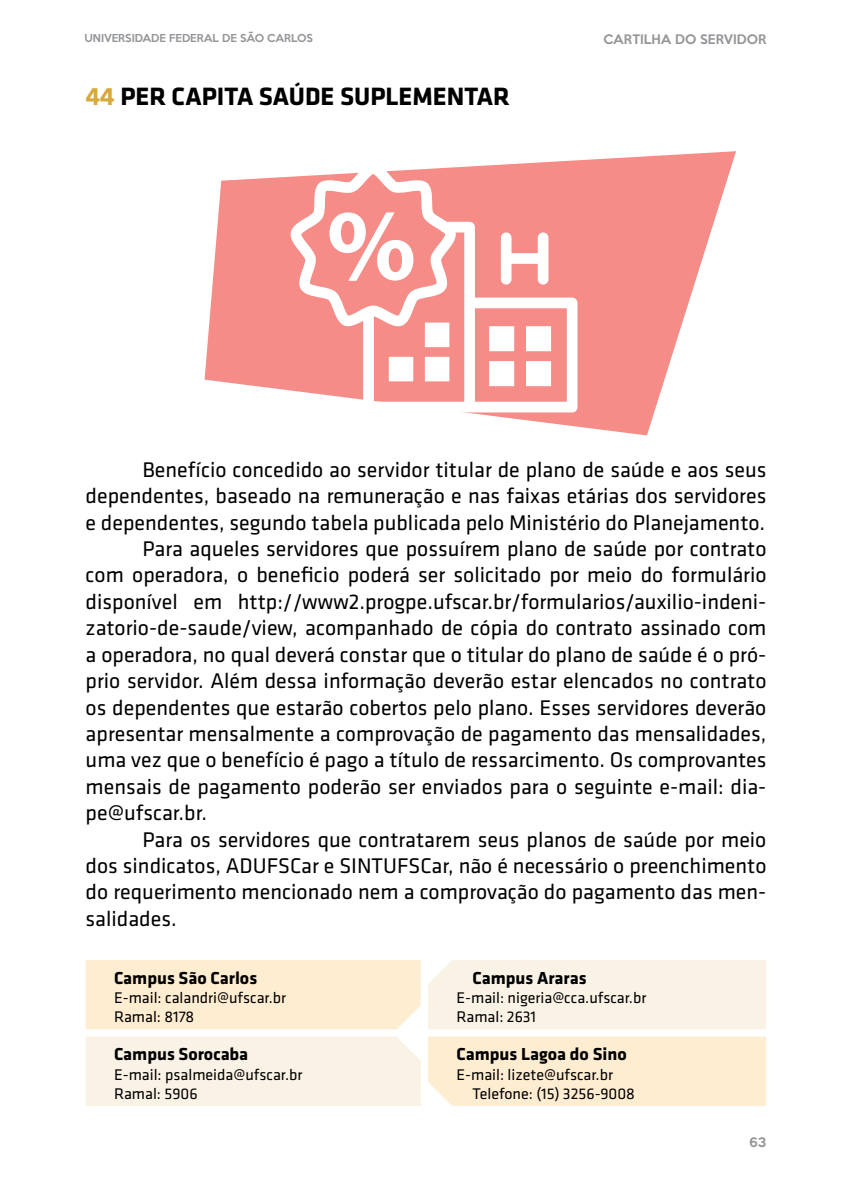
<style>
.page{position:relative;width:851px;height:1191px;background:#fff}
.page>*{position:absolute;margin:0;border:0;box-sizing:border-box;transform-origin:0 0}
.t1{font:700 26px "Klavika";color:#000}
.t2{font:22px "Klavika";color:#000}
.t3{font:700 18px "Klavika";color:#000}
.t4{font:16px/19.2px "Klavika";color:#000}
.t5{font:500 12px "Keep Calm";color:#939598}
.t6{font:500 10px "Keep Calm";color:#939598}
.s1{color:#d7a93b}
</style>
<div class="page">
<div style="left:86px;top:960px;width:334px;height:69px;background:#ffedd1"></div>
<div style="left:86px;top:1036px;width:334px;height:70px;background:#f9f2e5"></div>
<div style="left:428px;top:960px;width:337px;height:69px;background:#f9f2e5"></div>
<div style="left:428px;top:1036px;width:337px;height:70px;background:#ffedd1"></div>
<svg style="left:204px;top:151px;width:532px;height:284px;fill:#f58c87"></svg>
<svg style="left:289px;top:163px;width:288px;height:249px;fill:#f58c87"></svg>
<p class="t6" style="left:84px;top:29px;width:230px">UNIVERSIDADE FEDERAL DE SÃO CARLOS</p>
<p class="t5" style="left:603px;top:28px;width:164px">CARTILHA DO SERVIDOR</p>
<p class="t1" style="left:86px;top:82px;width:425px"><span class="s1">44</span> PER CAPITA SAÚDE SUPLEMENTAR</p>
<p class="t2" style="left:142px;top:457px;width:625px">Benefício concedido ao servidor titular de plano de saúde e aos seus</p>
<p class="t2" style="left:86px;top:484px;width:682px">dependentes, baseado na remuneração e nas faixas etárias dos servidores</p>
<p class="t2" style="left:86px;top:510px;width:680px">e dependentes, segundo tabela publicada pelo Ministério do Planejamento.</p>
<p class="t2" style="left:142px;top:537px;width:625px">Para aqueles servidores que possuírem plano de saúde por contrato</p>
<p class="t2" style="left:86px;top:563px;width:682px">com operadora, o beneficio poderá ser solicitado por meio do formulário</p>
<p class="t2" style="left:86px;top:589px;width:682px">disponível em http://www2.progpe.ufscar.br/formularios/auxilio-indeni-</p>
<p class="t2" style="left:86px;top:616px;width:682px">zatorio-de-saude/view, acompanhado de cópia do contrato assinado com</p>
<p class="t2" style="left:86px;top:642px;width:682px">a operadora, no qual deverá constar que o titular do plano de saúde é o pró-</p>
<p class="t2" style="left:86px;top:669px;width:682px">prio servidor. Além dessa informação deverão estar elencados no contrato</p>
<p class="t2" style="left:86px;top:695px;width:682px">os dependentes que estarão cobertos pelo plano. Esses servidores deverão</p>
<p class="t2" style="left:86px;top:721px;width:682px">apresentar mensalmente a comprovação de pagamento das mensalidades,</p>
<p class="t2" style="left:86px;top:748px;width:682px">uma vez que o benefício é pago a título de ressarcimento. Os comprovantes</p>
<p class="t2" style="left:86px;top:774px;width:682px">mensais de pagamento poderão ser enviados para o seguinte e-mail: dia-</p>
<p class="t2" style="left:86px;top:801px;width:123px">pe@ufscar.br.</p>
<p class="t2" style="left:142px;top:827px;width:625px">Para os servidores que contratarem seus planos de saúde por meio</p>
<p class="t2" style="left:86px;top:853px;width:682px">dos sindicatos, ADUFSCar e SINTUFSCar, não é necessário o preenchimento</p>
<p class="t2" style="left:86px;top:880px;width:682px">do requerimento mencionado nem a comprovação do pagamento das men-</p>
<p class="t2" style="left:86px;top:906px;width:92px">salidades.</p>
<p class="t3" style="left:114px;top:968px;width:145px">Campus São Carlos</p>
<p class="t4" style="left:114px;top:988px;width:173px">E-mail: calandri@ufscar.br<br>Ramal: 8178</p>
<p class="t3" style="left:114px;top:1044px;width:136px">Campus Sorocaba</p>
<p class="t4" style="left:114px;top:1065px;width:190px">E-mail: psalmeida@ufscar.br<br>Ramal: 5906</p>
<p class="t3" style="left:472px;top:968px;width:115px">Campus Araras</p>
<p class="t4" style="left:456px;top:988px;width:191px">E-mail: nigeria@cca.ufscar.br<br>Ramal: 2631</p>
<p class="t3" style="left:456px;top:1044px;width:172px">Campus Lagoa do Sino</p>
<p class="t4" style="left:472px;top:1065px;width:164px;text-indent:-16px">E-mail: lizete@ufscar.br<br>Telefone: (15) 3256-9008</p>
<p class="t5" style="left:749px;top:1131px;width:19px">63</p>
</div>
